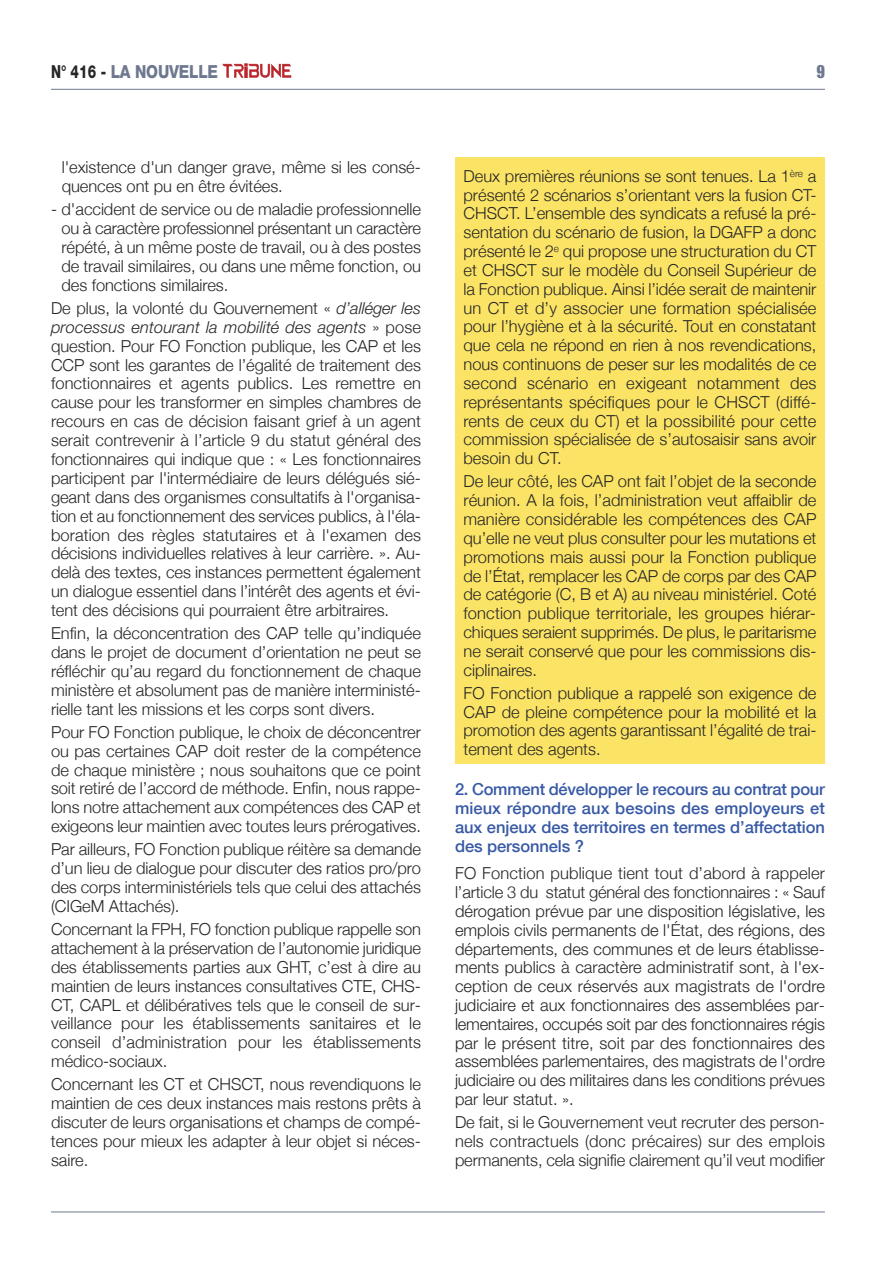
<style>
.page{position:relative;width:893px;height:1263px;background:#fff}
.page>*{position:absolute;margin:0;border:0;box-sizing:border-box;transform-origin:0 0}
.t1{font:800 18px "Helvetica Neue";letter-spacing:-.01em;color:#6e788e;scale:.85 1}
.t2{font:18px "Impact";color:#6e788e}
.t3{font:300 16.5px/18.9px "Helvetica Neue";letter-spacing:-.005em;color:#272627;text-align:justify}
.t4{font:500 16.5px/18.9px "Helvetica Neue";letter-spacing:-.005em;color:#3759a5;text-align:justify}
.s1{color:#272627}
.s2{font-style:italic}
</style>
<div class="page">
<div style="left:455px;top:157px;width:370px;height:607px;background:#fbe465"></div>
<svg style="left:222px;top:64px;width:69px;height:14px"></svg>
<hr style="left:51px;top:89px;width:774px;height:1px;background:#6e788e">
<hr style="left:51px;top:1211px;width:774px;height:1px;background:#6e788e">
<p class="t1" style="left:51px;top:65px;width:198px"><span class="s1">N° 416 -</span> LA NOUVELLE</p>
<p class="t2" style="left:816px;top:65px;width:10px">9</p>
<p class="t3" style="left:62px;top:158px;width:361px">l'existence d'un danger grave, même si les consé&shy;quences ont pu en être évitées.</p>
<p class="t3" style="left:62px;top:200px;width:361px;text-indent:-10px">- d'accident de service ou de maladie professionnelle ou à caractère professionnel présentant un caractère répété, à un même poste de travail, ou à des postes de travail similaires, ou dans une même fonction, ou des fonctions similaires.</p>
<p class="t3" style="left:51px;top:298px;width:371px">De plus, la volonté du Gouvernement « <span class="s2">d’alléger les processus entourant la mobilité des agents</span> » pose question. Pour FO Fonction publique, les CAP et les CCP sont les garantes de l’égalité de traitement des fonctionnaires et agents publics. Les remettre en cause pour les transformer en simples chambres de recours en cas de décision faisant grief à un agent serait contrevenir à l’article 9 du statut général des fonctionnaires qui indique que : « Les fonctionnaires participent par l'intermédiaire de leurs délégués sié&shy;geant dans des organismes consultatifs à l'organisa&shy;tion et au fonctionnement des services publics, à l'éla&shy;boration des règles statutaires et à l'examen des décisions individuelles relatives à leur carrière. ». Au&shy;delà des textes, ces instances permettent également un dialogue essentiel dans l’intérêt des agents et évi&shy;tent des décisions qui pourraient être arbitraires.</p>
<p class="t3" style="left:51px;top:623px;width:371px">Enfin, la déconcentration des CAP telle qu’indiquée dans le projet de document d’orientation ne peut se réfléchir qu’au regard du fonctionnement de chaque ministère et absolument pas de manière interministé&shy;rielle tant les missions et les corps sont divers.</p>
<p class="t3" style="left:51px;top:722px;width:371px">Pour FO Fonction publique, le choix de déconcentrer ou pas certaines CAP doit rester de la compétence de chaque ministère ; nous souhaitons que ce point soit retiré de l’accord de méthode. Enfin, nous rappe&shy;lons notre attachement aux compétences des CAP et exigeons leur maintien avec toutes leurs prérogatives.</p>
<p class="t3" style="left:51px;top:840px;width:371px">Par ailleurs, FO Fonction publique réitère sa demande d’un lieu de dialogue pour discuter des ratios pro/pro des corps interministériels tels que celui des attachés (CIGeM Attachés).</p>
<p class="t3" style="left:51px;top:919px;width:371px">Concernant la FPH, FO fonction publique rappelle son attachement à la préservation de l’autonomie juridique des établissements parties aux GHT, c’est à dire au maintien de leurs instances consultatives CTE, CHS-CT, CAPL et délibératives tels que le conseil de sur&shy;veillance pour les établissements sanitaires et le conseil d’administration pour les établissements médico-sociaux.</p>
<p class="t3" style="left:51px;top:1075px;width:371px">Concernant les CT et CHSCT, nous revendiquons le maintien de ces deux instances mais restons prêts à discuter de leurs organisations et champs de compé&shy;tences pour mieux les adapter à leur objet si néces&shy;saire.</p>
<p class="t3" style="left:463px;top:166px;width:354px">Deux premières réunions se sont tenues. La 1<sup>ère</sup> a présenté 2 scénarios s’orientant vers la fusion CT-CHSCT. L’ensemble des syndicats a refusé la pré&shy;sentation du scénario de fusion, la DGAFP a donc présenté le 2<sup>e</sup> qui propose une structuration du CT et CHSCT sur le modèle du Conseil Supérieur de la Fonction publique. Ainsi l’idée serait de maintenir un CT et d’y associer une formation spécialisée pour l’hygiène et à la sécurité. Tout en constatant que cela ne répond en rien à nos revendications, nous continuons de peser sur les modalités de ce second scénario en exigeant notamment des représentants spécifiques pour le CHSCT (diffé&shy;rents de ceux du CT) et la possibilité pour cette commission spécialisée de s’autosaisir sans avoir besoin du CT.</p>
<p class="t3" style="left:463px;top:472px;width:354px">De leur côté, les CAP ont fait l’objet de la seconde réunion. A la fois, l’administration veut affaiblir de manière considérable les compétences des CAP qu’elle ne veut plus consulter pour les mutations et promotions mais aussi pour la Fonction publique de l’État, remplacer les CAP de corps par des CAP de catégorie (C, B et A) au niveau ministériel. Coté fonction publique territoriale, les groupes hiérar&shy;chiques seraient supprimés. De plus, le paritarisme ne serait conservé que pour les commissions dis&shy;ciplinaires.</p>
<p class="t3" style="left:463px;top:683px;width:354px">FO Fonction publique a rappelé son exigence de CAP de pleine compétence pour la mobilité et la promotion des agents garantissant l’égalité de trai&shy;tement des agents.</p>
<p class="t4" style="left:455px;top:780px;width:371px">2. Comment développer le recours au contrat pour mieux répondre aux besoins des employeurs et aux enjeux des territoires en termes d’affectation des personnels ?</p>
<p class="t3" style="left:455px;top:863px;width:371px">FO Fonction publique tient tout d’abord à rappeler l’article 3 du statut général des fonctionnaires : « Sauf dérogation prévue par une disposition législative, les emplois civils permanents de l'État, des régions, des départements, des communes et de leurs établisse&shy;ments publics à caractère administratif sont, à l'ex&shy;ception de ceux réservés aux magistrats de l'ordre judiciaire et aux fonctionnaires des assemblées par&shy;lementaires, occupés soit par des fonctionnaires régis par le présent titre, soit par des fonctionnaires des assemblées parlementaires, des magistrats de l'ordre judiciaire ou des militaires dans les conditions prévues par leur statut. ».</p>
<p class="t3" style="left:455px;top:1112px;width:371px">De fait, si le Gouvernement veut recruter des person&shy;nels contractuels (donc précaires) sur des emplois permanents, cela signifie clairement qu’il veut modifier</p>
</div>
